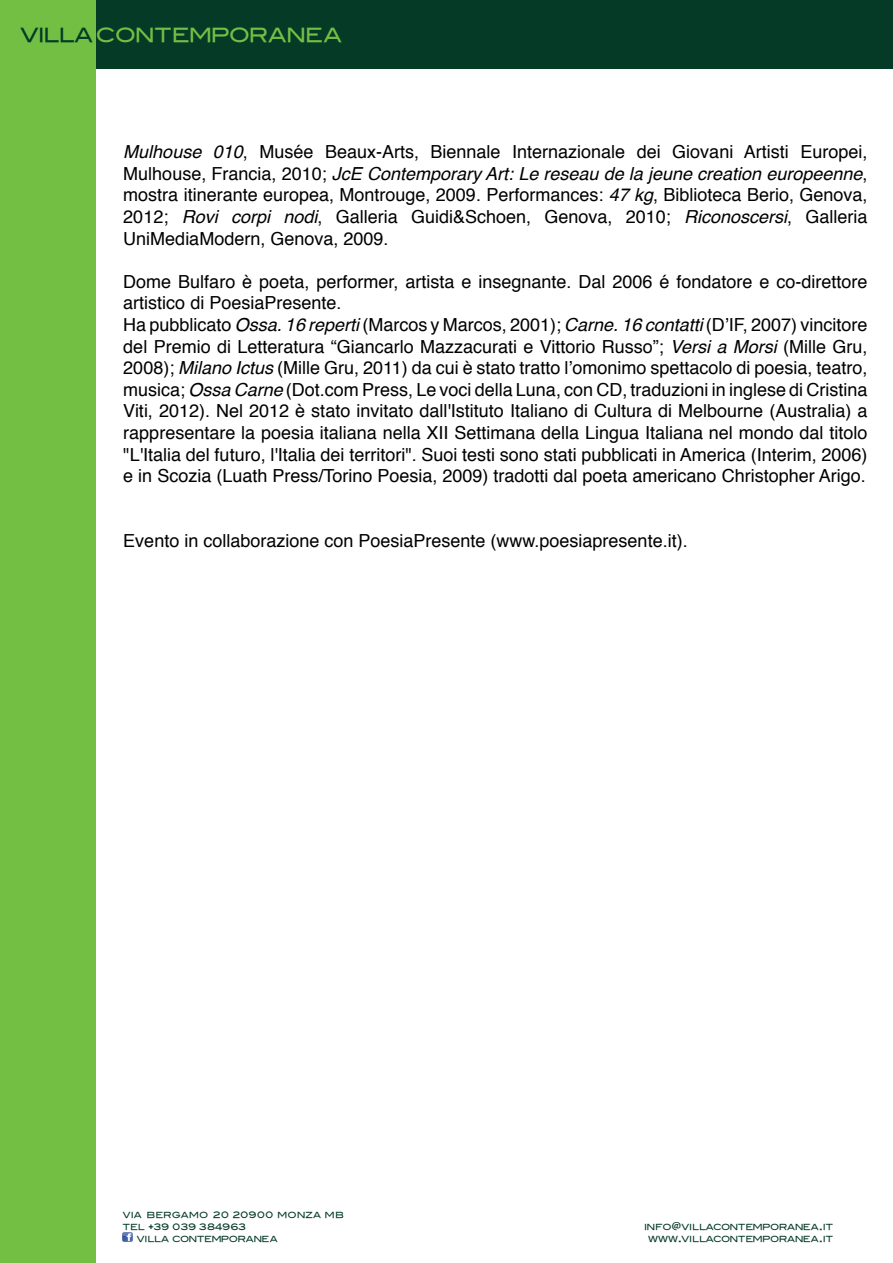
<style>
.page{position:relative;width:893px;height:1263px;background:#fff}
.page>*{position:absolute;margin:0;border:0;box-sizing:border-box;transform-origin:0 0}
.t1{font:19.5px "Blair Md ITCTT Medium";letter-spacing:-.035em;color:#72bf44}
.t2{font:18px/21.6px "Helvetica";color:#000;text-align:justify}
.t3{font:9px "Blair Md ITCTT Medium";color:#043a26}
.t4{font:8.4px "Blair Md ITCTT Medium";letter-spacing:-.015em;color:#043a26}
.s1{color:#043a26}
.s2{font-style:italic}
.s3{font-size:9px}
.s4{font-size:8.4px}
.s5{font-family:"Arial";font-weight:700}
.s6{font-size:12px}
</style>
<div class="page">
<svg style="left:123px;top:1232px;width:9px;height:10px"></svg>
<div style="left:43px;top:0;width:850px;height:68px;background:#043a26"></div>
<div style="left:0;top:0;width:96px;height:1263px;background:#72bf44"></div>
<p class="t1" style="left:21px;top:19px;width:323px"><span class="s1">VILLA</span> CONTEMPORANEA</p>
<p class="t2" style="left:123px;top:142px;width:746px"><span class="s2">Mulhouse 010</span>, Musée Beaux-Arts, Biennale Internazionale dei Giovani Artisti Europei, Mulhouse, Francia, 2010; <span class="s2">JcE Contemporary Art: Le reseau de la jeune creation europeenne</span>, mostra itinerante europea, Montrouge, 2009. Performances: <span class="s2">47 kg</span>, Biblioteca Berio, Genova, 2012; <span class="s2">Rovi corpi nodi</span>, Galleria Guidi&amp;Schoen, Genova, 2010; <span class="s2">Riconoscersi</span>, Galleria UniMediaModern, Genova, 2009.</p>
<p class="t2" style="left:123px;top:271px;width:746px;text-align:left">Dome Bulfaro è poeta, performer, artista e insegnante. Dal 2006 é fondatore e co-direttore artistico di PoesiaPresente.<br>Ha pubblicato <span class="s2">Ossa. 16 reperti</span> (Marcos y Marcos, 2001); <span class="s2">Carne. 16 contatti</span> (D’IF, 2007) vincitore del Premio di Letteratura “Giancarlo Mazzacurati e Vittorio Russo”; <span class="s2">Versi a Morsi</span> (Mille Gru, 2008); <span class="s2">Milano Ictus</span> (Mille Gru, 2011) da cui è stato tratto l’omonimo spettacolo di poesia, teatro, musica; <span class="s2">Ossa Carne</span> (Dot.com Press, Le voci della Luna, con CD, traduzioni in inglese di Cristina Viti, 2012). Nel 2012 è stato invitato dall'Istituto Italiano di Cultura di Melbourne (Australia) a rappresentare la poesia italiana nella XII Settimana della Lingua Italiana nel mondo dal titolo "L'Italia del futuro, l'Italia dei territori". Suoi testi sono stati pubblicati in America (Interim, 2006) e in Scozia (Luath Press/Torino Poesia, 2009) tradotti dal poeta americano Christopher Arigo.</p>
<p class="t2" style="left:123px;top:530px;width:566px">Evento in collaborazione con PoesiaPresente (www.poesiapresente.it).</p>
<p class="t4" style="left:123px;top:1208px;width:223px">VIA BERGAMO <span class="s3">20 20900</span> MONZA MB</p>
<p class="t3" style="left:123px;top:1219px;width:125px"><span class="s4">TEL</span> <span class="s5">+</span>39 039 384963</p>
<p class="t4" style="left:644px;top:1220px;width:190px">INFO<span class="s6">@</span>VILLACONTEMPORANEA<span class="s6">.</span>IT</p>
<p class="t4" style="left:137px;top:1232px;width:142px">VILLA CONTEMPORANEA</p>
<p class="t4" style="left:648px;top:1232px;width:186px">WWW<span class="s6">.</span>VILLACONTEMPORANEA<span class="s6">.</span>IT</p>
</div>
